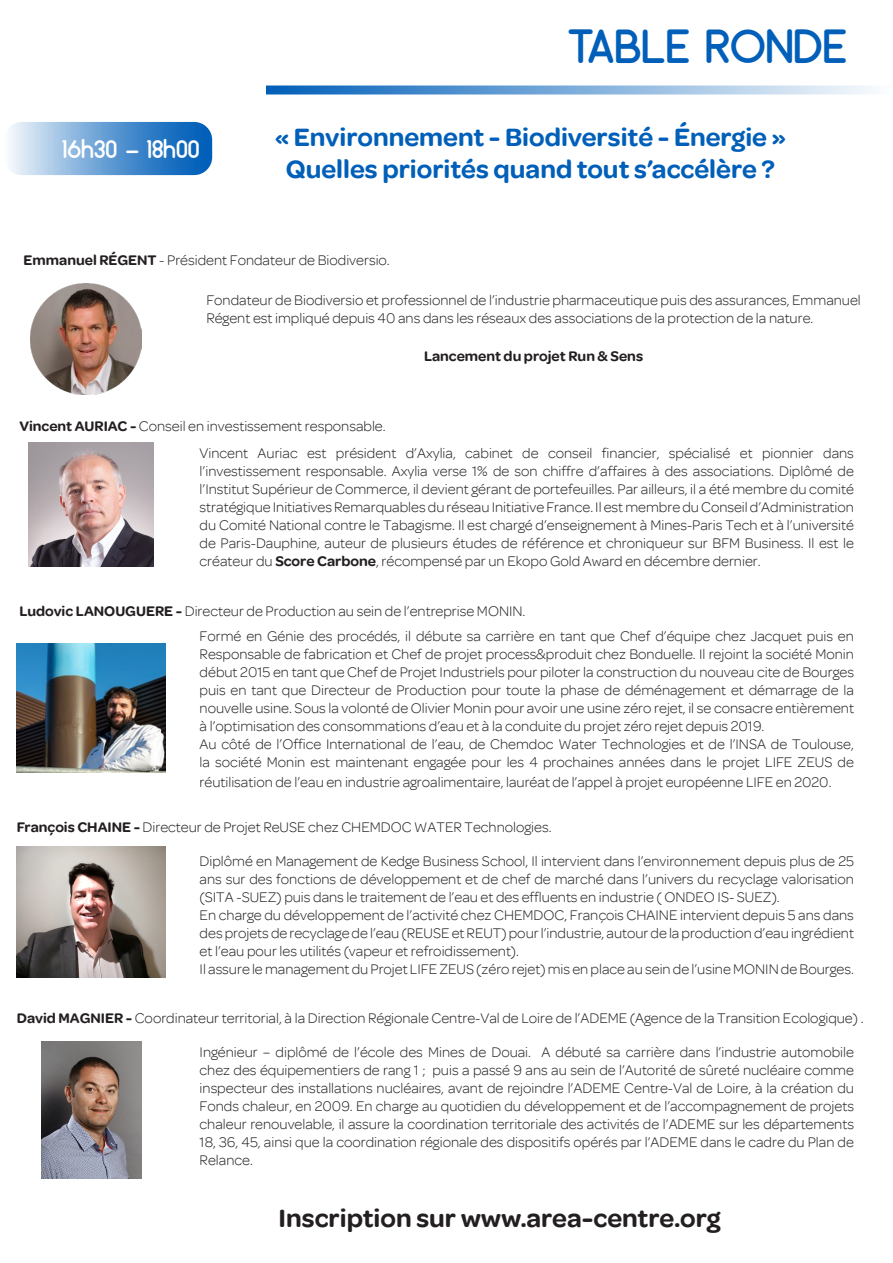
<style>
.page{position:relative;width:893px;height:1263px;background:#fff}
.page>*{position:absolute;margin:0;border:0;box-sizing:border-box;transform-origin:0 0}
.t1{font:48px "Arciform";color:#005fb9}
.t2{font:600 27px "Omnes";color:#005fb9}
.t3{font:600 27px "Omnes";color:#231f20}
.t4{font:25.5px "Arciform";color:#fff}
.t5{font:300 15px/18px "Omnes";color:#231f20;text-align:justify}
.t6{font:600 15px "Omnes";color:#231f20}
.s1{font-weight:600}
</style>
<div class="page">
<svg style="left:266px;top:86px;width:608px;height:9px;background:#82b0dc"></svg>
<div style="left:4px;top:122px;width:208px;height:53px;background:linear-gradient(to right,#ecf3f9,#0051b3);border-radius:18px"></div>
<img style="left:30px;top:283px;width:112px;height:112px">
<img style="left:29px;top:442px;width:124px;height:125px">
<img style="left:41px;top:1042px;width:100px;height:136px">
<img style="left:17px;top:643px;width:148px;height:130px">
<img style="left:17px;top:846px;width:148px;height:132px">
<p class="t4" style="left:63px;top:133px;width:139px">16h30 - 18h00</p>
<p class="t1" style="left:569px;top:16px;width:280px">TABLE RONDE</p>
<p class="t2" style="left:275px;top:121px;width:513px">« Environnement - Biodiversité - Énergie »</p>
<p class="t2" style="left:286px;top:154px;width:490px">Quelles priorités quand tout s’accélère ?</p>
<p class="t5" style="left:24px;top:251px;width:368px"><span class="s1">Emmanuel RÉGENT</span> - Président Fondateur de Biodiversio.</p>
<p class="t5" style="left:206px;top:291px;width:656px">Fondateur de Biodiversio et professionnel de l’industrie pharmaceutique puis des assurances, Emmanuel<br>Régent est impliqué depuis 40 ans dans les réseaux des associations de la protection de la nature.</p>
<p class="t6" style="left:424px;top:347px;width:221px">Lancement du projet Run &amp; Sens</p>
<p class="t5" style="left:19px;top:417px;width:368px"><span class="s1">Vincent AURIAC -</span> Conseil en investissement responsable.</p>
<p class="t5" style="left:200px;top:444px;width:656px">Vincent Auriac est président d’Axylia, cabinet de conseil financier, spécialisé et pionnier dans l’investissement responsable. Axylia verse 1% de son chiffre d’affaires à des associations. Diplômé de l’Institut Supérieur de Commerce, il devient gérant de portefeuilles. Par ailleurs, il a été membre du comité stratégique Initiatives Remarquables du réseau Initiative France. Il est membre du Conseil d’Administration du Comité National contre le Tabagisme. Il est chargé d’enseignement à Mines-Paris Tech et à l’université de Paris-Dauphine, auteur de plusieurs études de référence et chroniqueur sur BFM Business. Il est le créateur du <span class="s1">Score Carbone</span>, récompensé par un Ekopo Gold Award en décembre dernier.</p>
<p class="t5" style="left:19px;top:602px;width:508px"><span class="s1">Ludovic LANOUGUERE -</span> Directeur de Production au sein de l’entreprise MONIN.</p>
<p class="t5" style="left:200px;top:627px;width:656px">Formé en Génie des procédés, il débute sa carrière en tant que Chef d’équipe chez Jacquet puis en Responsable de fabrication et Chef de projet process&amp;produit chez Bonduelle. Il rejoint la société Monin début 2015 en tant que Chef de Projet Industriels pour piloter la construction du nouveau cite de Bourges puis en tant que Directeur de Production pour toute la phase de déménagement et démarrage de la nouvelle usine. Sous la volonté de Olivier Monin pour avoir une usine zéro rejet, il se consacre entièrement à l’optimisation des consommations d’eau et à la conduite du projet zéro rejet depuis 2019.</p>
<p class="t5" style="left:200px;top:735px;width:656px">Au côté de l’Office International de l’eau, de Chemdoc Water Technologies et de l’INSA de Toulouse, la société Monin est maintenant engagée pour les 4 prochaines années dans le projet LIFE ZEUS de</p>
<p class="t5" style="left:200px;top:773px;width:633px">réutilisation de l’eau en industrie agroalimentaire, lauréat de l’appel à projet européenne LIFE en 2020.</p>
<p class="t5" style="left:17px;top:818px;width:536px"><span class="s1">François CHAINE -</span> Directeur de Projet ReUSE chez CHEMDOC WATER Technologies.</p>
<p class="t5" style="left:200px;top:852px;width:656px">Diplômé en Management de Kedge Business School, Il intervient dans l’environnement depuis plus de 25 ans sur des fonctions de développement et de chef de marché dans l’univers du recyclage valorisation (SITA -SUEZ) puis dans le traitement de l’eau et des effluents en industrie ( ONDEO IS- SUEZ).</p>
<p class="t5" style="left:200px;top:906px;width:656px">En charge du développement de l’activité chez CHEMDOC, François CHAINE intervient depuis 5 ans dans des projets de recyclage de l’eau (REUSE et REUT) pour l’industrie, autour de la production d’eau ingrédient et l’eau pour les utilités (vapeur et refroidissement).</p>
<p class="t5" style="left:200px;top:960px;width:656px">Il assure le management du Projet LIFE ZEUS (zéro rejet) mis en place au sein de l’usine MONIN de Bourges.</p>
<p class="t5" style="left:17px;top:1009px;width:848px"><span class="s1">David MAGNIER -</span> Coordinateur territorial, à la Direction Régionale Centre-Val de Loire de l’ADEME (Agence de la Transition Ecologique) .</p>
<p class="t5" style="left:200px;top:1043px;width:656px">Ingénieur – diplômé de l’école des Mines de Douai. A débuté sa carrière dans l’industrie automobile chez des équipementiers de rang 1 ; puis a passé 9 ans au sein de l’Autorité de sûreté nucléaire comme inspecteur des installations nucléaires, avant de rejoindre l’ADEME Centre-Val de Loire, à la création du Fonds chaleur, en 2009. En charge au quotidien du développement et de l’accompagnement de projets chaleur renouvelable, il assure la coordination territoriale des activités de l’ADEME sur les départements 18, 36, 45, ainsi que la coordination régionale des dispositifs opérés par l’ADEME dans le cadre du Plan de Relance.</p>
<p class="t3" style="left:279px;top:1203px;width:443px">Inscription sur www.area-centre.org</p>
</div>
